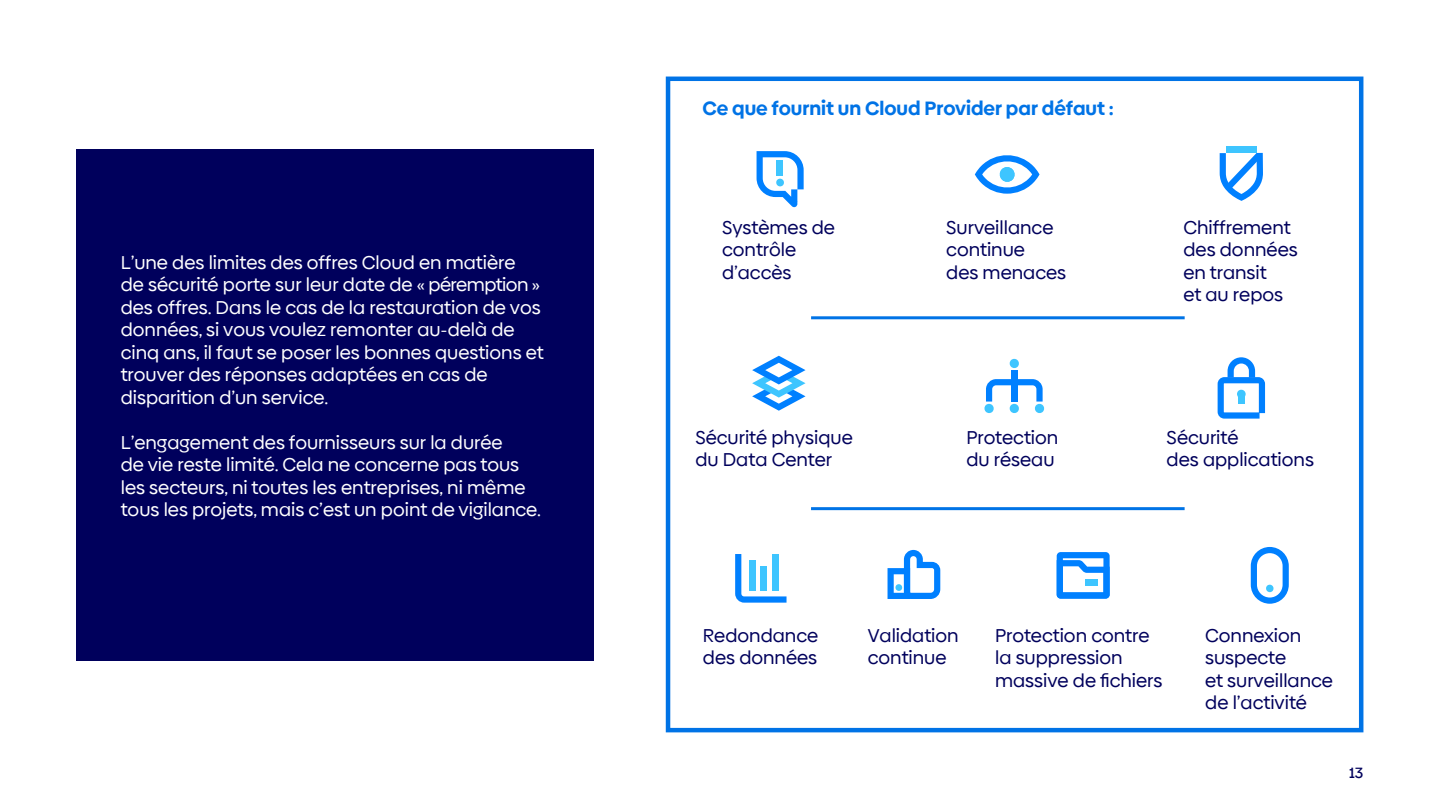
<style>
.page{position:relative;width:1440px;height:810px;background:#fff}
.page>*{position:absolute;margin:0;border:0;box-sizing:border-box;transform-origin:0 0}
.t1{font:700 19.5px "Biennale";color:#0073e6}
.t2{font:18.75px/22.5px "Biennale";color:#fff}
.t3{font:18.75px/22.5px "Biennale";color:#00005c}
.t4{font:500 15px "Biennale";color:#00005c}
</style>
<div class="page">
<svg style="left:735px;top:554px;width:52px;height:49px"></svg>
<svg style="left:888px;top:550px;width:52px;height:49px"></svg>
<svg style="left:1057px;top:552px;width:53px;height:47px"></svg>
<div style="left:1085px;top:579px;width:12px;height:6px;background:#3ec5ff"></div>
<svg style="left:1251px;top:547px;width:38px;height:57px"></svg>
<svg style="left:1218px;top:357px;width:47px;height:62px"></svg>
<div style="left:1238px;top:392px;width:6px;height:12px;background:#3ec5ff"></div>
<div style="left:1226px;top:147px;width:31px;height:6px;background:#3ec5ff"></div>
<svg style="left:1220px;top:153px;width:43px;height:48px"></svg>
<svg style="left:757px;top:151px;width:47px;height:56px"></svg>
<svg style="left:752px;top:356px;width:54px;height:55px"></svg>
<svg style="left:975px;top:155px;width:65px;height:39px"></svg>
<svg style="left:1009px;top:358px;width:10px;height:10px"></svg>
<svg style="left:984px;top:379px;width:61px;height:34px"></svg>
<div style="left:1011px;top:370px;width:6px;height:32px;background:#0080ff"></div>
<div style="left:666px;top:77px;width:697px;height:655px;border:4px solid #0073e6"></div>
<hr style="left:811px;top:316px;width:374px;height:3px;background:#0073e6">
<hr style="left:811px;top:507px;width:374px;height:3px;background:#0073e6">
<div style="left:77px;top:149px;width:517px;height:512px;background:#00005c"></div>
<p class="t2" style="left:121px;top:251px;width:424px">L’une des limites des offres Cloud en matière<br>de sécurité porte sur leur date de « péremption » des offres. Dans le cas de la restauration de vos données, si vous voulez remonter au-delà de cinq ans, il faut se poser les bonnes questions et trouver des réponses adaptées en cas de disparition d’un service.</p>
<p class="t2" style="left:121px;top:431px;width:422px">L’engagement des fournisseurs sur la durée<br>de vie reste limité. Cela ne concerne pas tous les secteurs, ni toutes les entreprises, ni même tous les projets, mais c’est un point de vigilance.</p>
<p class="t1" style="left:702px;top:95px;width:413px">Ce que fournit un Cloud Provider par défaut :</p>
<p class="t3" style="left:722px;top:216px;width:115px">Systèmes de contrôle d’accès</p>
<p class="t3" style="left:946px;top:216px;width:121px">Surveillance continue<br>des menaces</p>
<p class="t3" style="left:1183px;top:216px;width:116px">Chiffrement des données en transit<br>et au repos</p>
<p class="t3" style="left:695px;top:426px;width:159px">Sécurité physique du Data Center</p>
<p class="t3" style="left:966px;top:426px;width:94px">Protection</p>
<p class="t3" style="left:966px;top:448px;width:90px">du réseau</p>
<p class="t3" style="left:1167px;top:426px;width:149px">Sécurité<br>des applications</p>
<p class="t3" style="left:703px;top:624px;width:117px">Redondance des données</p>
<p class="t3" style="left:868px;top:624px;width:92px">Validation continue</p>
<p class="t3" style="left:995px;top:624px;width:169px">Protection contre la suppression massive de fichiers</p>
<p class="t3" style="left:1205px;top:624px;width:129px">Connexion suspecte<br>et surveillance de l’activité</p>
<p class="t4" style="left:1349px;top:763px;width:16px">13</p>
</div>
